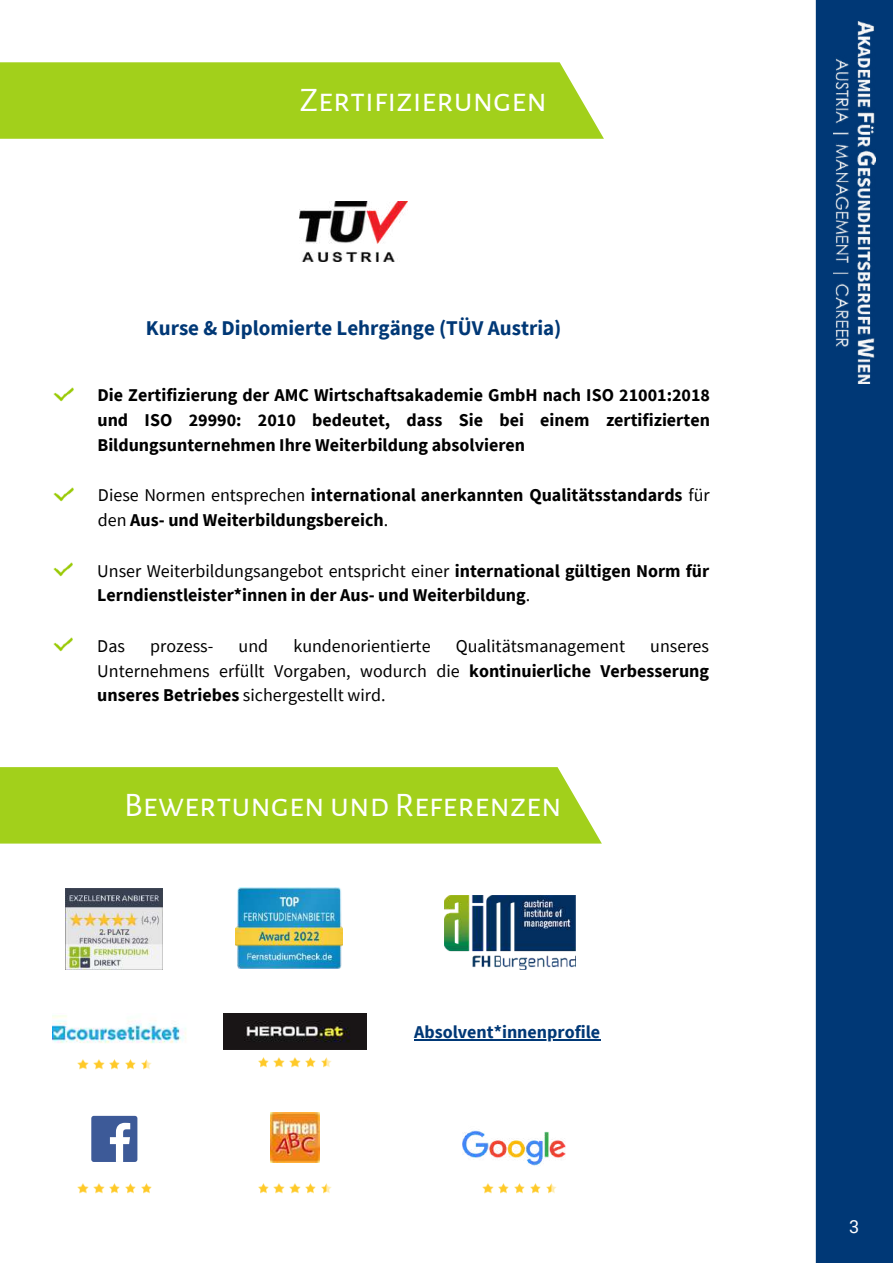
<style>
.page{position:relative;width:893px;height:1264px;background:#fff}
.page>*{position:absolute;margin:0;border:0;box-sizing:border-box;transform-origin:0 0}
.t1{font:34.5px "Alegreya Sans SC";color:#fff}
.t2{font:700 21px "Source Sans Pro";color:#003876}
.t3{font:700 18px/24.8px "Source Sans Pro";color:#000}
.t4{font:18px/24.8px "Source Sans Pro";color:#000;text-align:justify}
.t5{font:700 18px "Source Sans Pro";color:#003876}
.t6{font:18px "Roboto";color:#fff}
.s1{font-weight:400}
.s2{font-weight:700}
</style>
<div class="page">
<div style="left:815px;top:0;width:77px;height:1262px;background:#003876"></div>
<div style="left:0;top:62px;width:604px;height:77px;background:#a2d01b"></div>
<img style="left:54px;top:562px;width:19px;height:15px">
<img style="left:54px;top:487px;width:19px;height:15px">
<img style="left:54px;top:387px;width:19px;height:15px">
<img style="left:299px;top:201px;width:108px;height:61px">
<img style="left:54px;top:637px;width:19px;height:15px">
<img style="left:223px;top:1013px;width:143px;height:36px">
<img style="left:52px;top:1015px;width:134px;height:28px">
<img style="left:270px;top:1112px;width:49px;height:50px">
<svg style="left:482px;top:1183px;width:74px;height:10px"></svg>
<svg style="left:77px;top:1059px;width:74px;height:10px"></svg>
<svg style="left:258px;top:1183px;width:74px;height:10px"></svg>
<svg style="left:258px;top:1057px;width:74px;height:10px"></svg>
<svg style="left:77px;top:1183px;width:74px;height:10px"></svg>
<img style="left:463px;top:1130px;width:102px;height:36px">
<div style="left:91px;top:1115px;width:46px;height:46px;background:#3d5a98;border-radius:3px"></div>
<svg style="left:110px;top:1122px;width:20px;height:39px"></svg>
<img style="left:445px;top:895px;width:130px;height:74px">
<hr style="left:414px;top:1039px;width:186px;height:1px;background:#003876">
<img style="left:66px;top:888px;width:97px;height:81px">
<img style="left:236px;top:887px;width:107px;height:81px">
<div style="left:0;top:767px;width:602px;height:76px;background:#a2d01b"></div>
<img style="left:833px;top:21px;width:41px;height:362px">
<h1 class="t1" style="left:300px;top:84px;width:248px">Zertifizierungen</h1>
<p class="t2" style="left:146px;top:314px;width:417px">Kurse &amp; Diplomierte Lehrgänge (TÜV Austria)</p>
<p class="t3" style="left:97px;top:382px;width:614px;text-align:justify">Die Zertifizierung der AMC Wirtschaftsakademie GmbH nach ISO 21001:2018 und ISO 29990: 2010 bedeutet, dass Sie bei einem zertifizierten Bildungsunternehmen Ihre Weiterbildung absolvieren</p>
<p class="t3" style="left:98px;top:482px;width:613px"><span class="s1">Diese Normen entsprechen</span> international anerkannten Qualitätsstandards <span class="s1">für den</span> Aus- und Weiterbildungsbereich<span class="s1">.</span></p>
<p class="t3" style="left:97px;top:558px;width:613px"><span class="s1">Unser Weiterbildungsangebot entspricht einer</span> international gültigen Norm für<br>Lerndienstleister*innen in der Aus- und Weiterbildung<span class="s1">.</span></p>
<p class="t4" style="left:97px;top:633px;width:29px">Das</p>
<p class="t4" style="left:150px;top:633px;width:65px">prozess-</p>
<p class="t4" style="left:238px;top:633px;width:31px">und</p>
<p class="t4" style="left:293px;top:633px;width:139px">kundenorientierte</p>
<p class="t4" style="left:456px;top:633px;width:171px">Qualitätsmanagement</p>
<p class="t4" style="left:97px;top:633px;width:613px;text-indent:553px">unseres Unternehmens erfüllt Vorgaben, wodurch die <span class="s2">kontinuierliche Verbesserung unseres Betriebes</span> sichergestellt wird.</p>
<h1 class="t1" style="left:124px;top:788px;width:439px">Bewertungen und Referenzen</h1>
<p class="t5" style="left:414px;top:1020px;width:187px">Absolvent*innenprofile</p>
<p class="t6" style="left:849px;top:1216px;width:12px">3</p>
</div>
